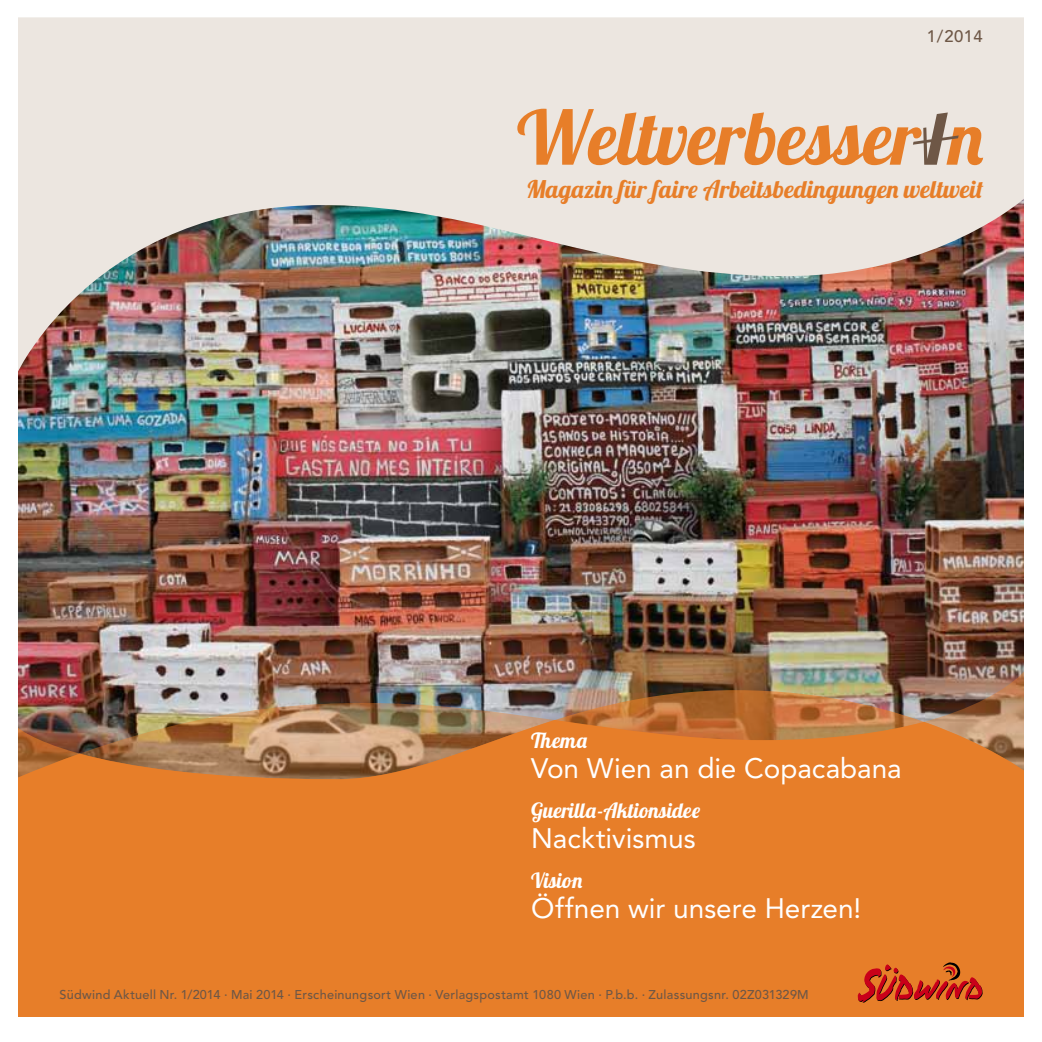
<style>
.page{position:relative;width:1042px;height:1042px;background:#fff}
.page>*{position:absolute;margin:0;border:0;box-sizing:border-box;transform-origin:0 0}
.t1{font:28px "Avenir";color:#fff}
.t2{font:24.32px "Lobster 1.4";letter-spacing:.02em;color:#e77e29}
.t3{font:21px "Lobster 1.4";letter-spacing:.045em;color:#fff}
.t4{font:500 16.62px "Avenir LT Pro";color:#6e5746}
.t5{font:500 12.6px "Avenir LT Pro";letter-spacing:.02em;color:#6e5746}
</style>
<div class="page">
<img style="left:18px;top:373px;width:1006px;height:296px">
<img style="left:18px;top:669px;width:1006px;height:21px">
<img style="left:18px;top:690px;width:1006px;height:30px">
<svg style="left:18px;top:720px;width:1006px;height:297px;background:#e07d2d"></svg>
<img style="left:18px;top:17px;width:1006px;height:356px">
<svg style="left:857px;top:962px;width:126px;height:45px;background:#d15622"></svg>
<svg style="left:517px;top:109px;width:466px;height:56px;background:#e6ba95"></svg>
<h3 class="t4" style="left:927px;top:26px;width:57px">1/2014</h3>
<h2 class="t2" style="left:526px;top:174px;width:459px">Magazin für faire Arbeitsbedingungen weltweit</h2>
<h3 class="t3" style="left:531px;top:727px;width:57px">Thema</h3>
<h1 class="t1" style="left:531px;top:752px;width:372px">Von Wien an die Copacabana</h1>
<h3 class="t3" style="left:531px;top:797px;width:170px">Guerilla-Aktionsidee</h3>
<h1 class="t1" style="left:531px;top:822px;width:166px">Nacktivismus</h1>
<h3 class="t3" style="left:531px;top:867px;width:52px">Vision</h3>
<h1 class="t1" style="left:531px;top:892px;width:331px">Öffnen wir unsere Herzen!</h1>
<p class="t5" style="left:60px;top:987px;width:751px">Südwind Aktuell Nr. 1/2014 · Mai 2014 · Erscheinungsort Wien · Verlagspostamt 1080 Wien · P.b.b. · Zulassungsnr. 02Z031329M</p>
</div>
